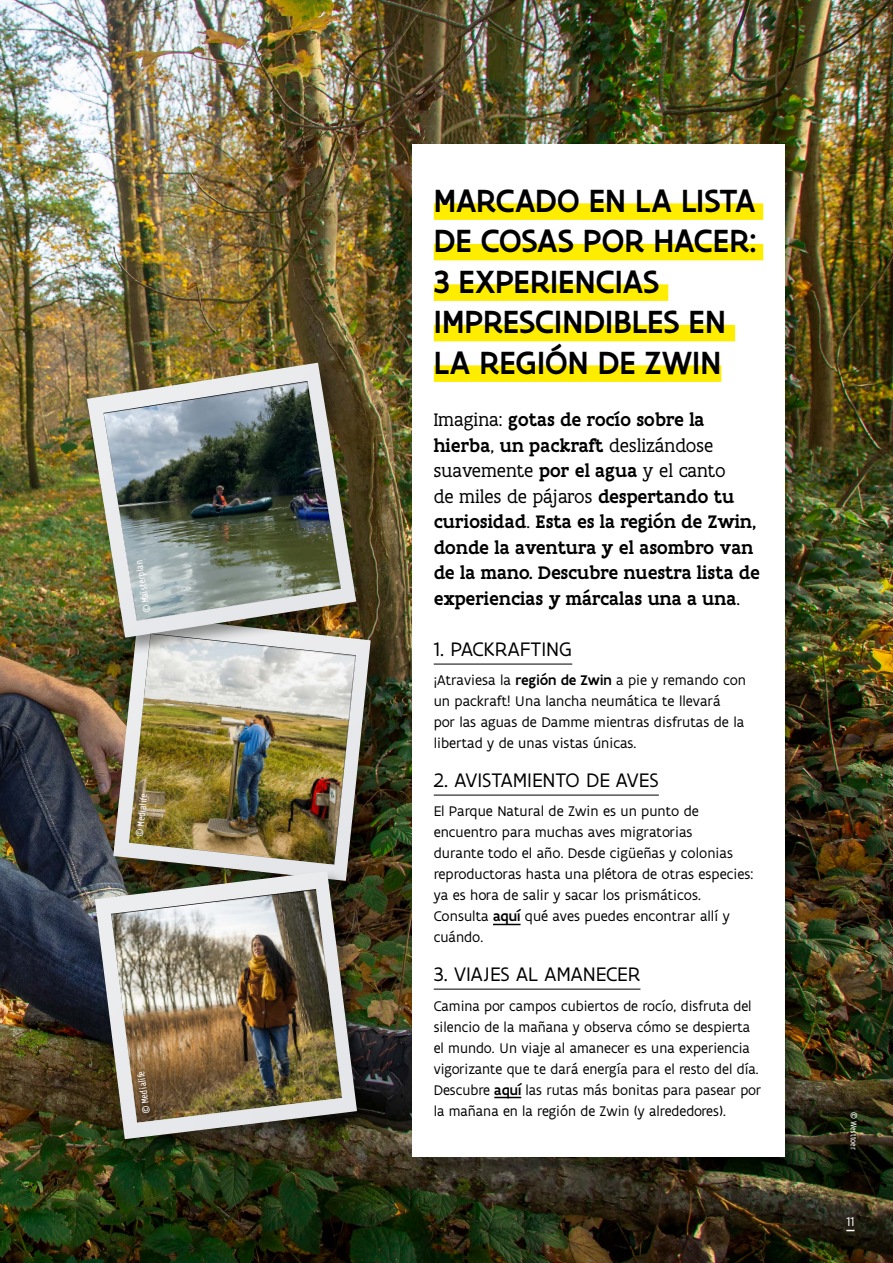
<style>
.page{position:relative;width:893px;height:1263px;background:#fff}
.page>*{position:absolute;margin:0;border:0;box-sizing:border-box;transform-origin:0 0}
.t1{font:500 34.5px/40.5px "Flanders Art Sans";letter-spacing:.005em;color:#000}
.t2{font:21px "Flanders Art Sans";color:#000}
.t3{font:500 19.5px/25.5px "Flanders Art Serif";color:#000}
.t4{font:15px/21px "Flanders Art Sans";color:#000}
.t5{font:13.5px "Flanders Art Sans";color:#fff}
.t6{font:condensed 10.35px "Flanders Art Sans";color:#fff}
.t7{font:condensed 9px "Flanders Art Sans";color:#fff}
.s1{font-weight:400}
.s2{font-weight:500}
</style>
<div class="page">
<img style="left:0;top:0;width:893px;height:1263px">
<div style="left:412px;top:149px;width:389px;height:1028px;background:#000;opacity:.37"></div>
<div style="left:412px;top:145px;width:372px;height:1012px;background:#fff"></div>
<div style="left:434px;top:203px;width:329px;height:17px;background:#ffed00"></div>
<div style="left:434px;top:244px;width:329px;height:16px;background:#ffed00"></div>
<div style="left:434px;top:284px;width:234px;height:17px;background:#ffed00"></div>
<div style="left:434px;top:325px;width:301px;height:16px;background:#ffed00"></div>
<div style="left:434px;top:365px;width:287px;height:17px;background:#ffed00"></div>
<hr style="left:434px;top:664px;width:138px;height:1px;background:#000">
<hr style="left:434px;top:795px;width:225px;height:1px;background:#000">
<svg style="left:493px;top:924px;width:27px;height:1px"></svg>
<hr style="left:434px;top:989px;width:206px;height:1px;background:#000">
<svg style="left:494px;top:1097px;width:27px;height:1px"></svg>
<div style="left:111px;top:613px;width:278px;height:286px;background:#000;opacity:.41"></div>
<img style="left:115px;top:656px;width:256px;height:210px">
<div style="left:92px;top:868px;width:283px;height:289px;background:#000;opacity:.41"></div>
<img style="left:95px;top:871px;width:262px;height:268px">
<img style="left:96px;top:876px;width:260px;height:249px">
<div style="left:84px;top:360px;width:290px;height:296px;background:#000;opacity:.41"></div>
<img style="left:87px;top:363px;width:269px;height:275px">
<img style="left:89px;top:368px;width:266px;height:256px">
<p class="t6" style="left:141px;top:614px;width:54px;rotate:-99deg">© Maïsterplan</p>
<p class="t6" style="left:134px;top:836px;width:45px;rotate:-84deg">© Medialife</p>
<p class="t6" style="left:141px;top:1114px;width:45px;rotate:-98deg">© Medialife</p>
<h1 class="t1" style="left:434px;top:180px;width:324px">MARCADO EN LA LISTA<br>DE COSAS POR HACER:<br>3 EXPERIENCIAS<br>IMPRESCINDIBLES EN<br>LA REGIÓN DE ZWIN</h1>
<p class="t3" style="left:434px;top:407px;width:328px"><span class="s1">Imagina:</span> gotas de rocío sobre la hierba<span class="s1">,</span> un packraft <span class="s1">deslizándose suavemente</span> por el agua <span class="s1">y el canto<br>de miles de pájaros</span> despertando tu curiosidad<span class="s1">.</span> Esta es la región de Zwin, donde la aventura y el asombro van de la mano. Descubre nuestra lista de experiencias y márcalas una a una<span class="s1">.</span></p>
<h2 class="t2" style="left:434px;top:636px;width:140px">1. PACKRAFTING</h2>
<p class="t4" style="left:434px;top:670px;width:314px">¡Atraviesa la <span class="s2">región de Zwin</span> a pie y remando con un packraft! Una lancha neumática te llevará<br>por las aguas de Damme mientras disfrutas de la libertad y de unas vistas únicas.</p>
<h2 class="t2" style="left:434px;top:767px;width:227px">2. AVISTAMIENTO DE AVES</h2>
<p class="t4" style="left:434px;top:801px;width:321px">El Parque Natural de Zwin es un punto de encuentro para muchas aves migratorias<br>durante todo el año. Desde cigüeñas y colonias reproductoras hasta una plétora de otras especies: ya es hora de salir y sacar los prismáticos.<br>Consulta <span class="s2">aquí</span> qué aves puedes encontrar allí y cuándo.</p>
<h2 class="t2" style="left:434px;top:961px;width:208px">3. VIAJES AL AMANECER</h2>
<p class="t4" style="left:434px;top:995px;width:329px">Camina por campos cubiertos de rocío, disfruta del silencio de la mañana y observa cómo se despierta el mundo. Un viaje al amanecer es una experiencia vigorizante que te dará energía para el resto del día.<br>Descubre <span class="s2">aquí</span> las rutas más bonitas para pasear por la mañana en la región de Zwin (y alrededores).</p>
<p class="t7" style="left:859px;top:1112px;width:39px;rotate:90deg">© Westtoer</p>
<p class="t5" style="left:846px;top:1213px;width:10px">11</p>
</div>
